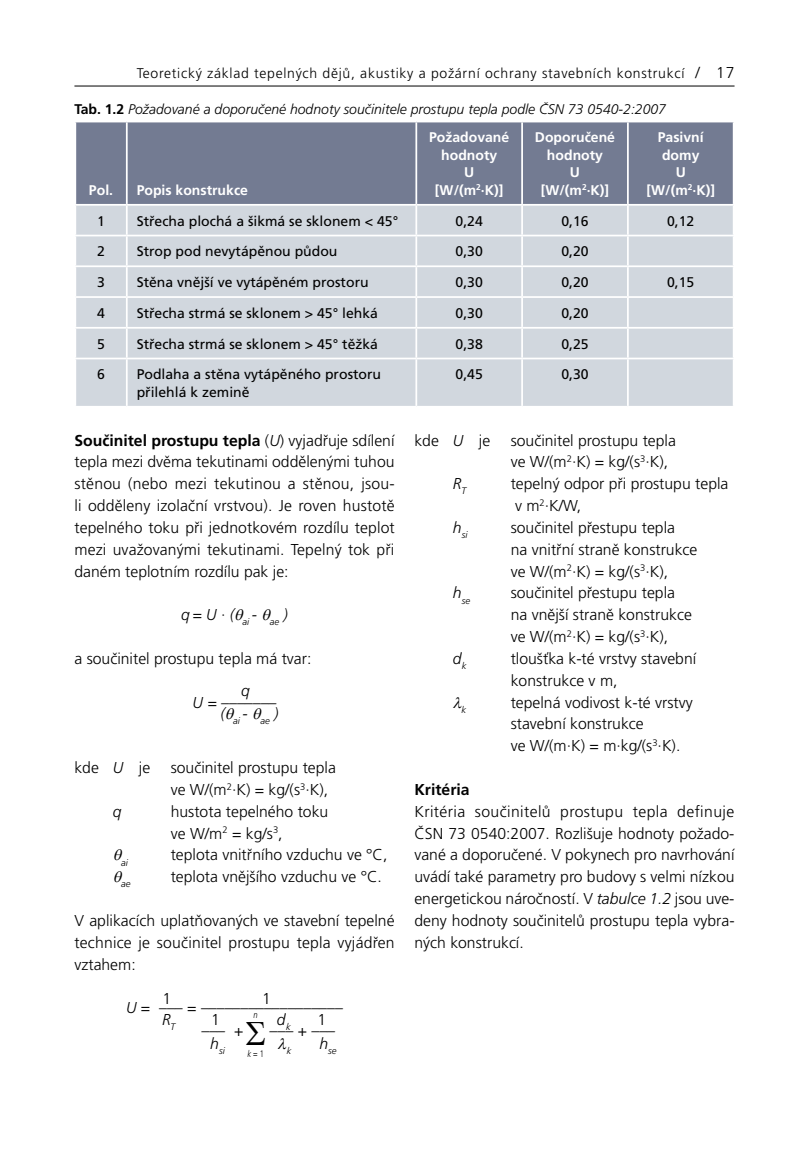
<style>
.page{position:relative;width:809px;height:1166px;background:#fff}
.page>*{position:absolute;margin:0;border:0;box-sizing:border-box;transform-origin:0 0}
.t1{font:300 15.75px/21.9px "Frutiger CE";color:#000}
.t2{font:italic 300 15.75px/11.4px "Frutiger CE";color:#000}
.t3{font:700 15.75px "Frutiger CE";color:#000}
.t4{font:14px/17.5px "Frutiger CE";color:#000}
.t5{font:700 14px/17.5px "Frutiger CE";color:#fff;text-align:center}
.t6{font:italic 300 14px "Frutiger CE";color:#000}
.t7{font:300 14px "Frutiger CE";letter-spacing:.05em;color:#000}
.t8{font:italic 300 9.45px "Frutiger CE";color:#000}
.t9{font:300 9.45px "Frutiger CE";color:#000;scale:.8 1}
.t10{font:italic 300 9.45px "Frutiger CE";color:#000}
.t11{font:italic 300 9.45px "Frutiger CE";color:#000;scale:.8 1}
.s1{font-size:15.75px}
.s2{font-weight:700;font-style:normal}
.s3{font-weight:700}
.s4{font-style:italic}
.s5{font-style:normal}
</style>
<div class="page">
<hr style="left:74px;top:86px;width:660px;height:1px;background:#000">
<div style="left:76px;top:122px;width:656px;height:82px;background:#737b92"></div>
<div style="left:76px;top:206px;width:656px;height:200px;background:#d1d7de"></div>
<hr style="left:126px;top:122px;width:2px;height:82px;background:#fff">
<hr style="left:415px;top:122px;width:2px;height:82px;background:#fff">
<hr style="left:521px;top:122px;width:2px;height:82px;background:#fff">
<hr style="left:627px;top:122px;width:1px;height:82px;background:#fff">
<hr style="left:126px;top:206px;width:2px;height:29px;background:#fff">
<hr style="left:415px;top:206px;width:2px;height:29px;background:#fff">
<hr style="left:521px;top:206px;width:2px;height:29px;background:#fff">
<hr style="left:74px;top:235px;width:53px;height:1px;background:#fff">
<hr style="left:127px;top:235px;width:289px;height:1px;background:#fff">
<hr style="left:126px;top:236px;width:2px;height:29px;background:#fff">
<hr style="left:416px;top:235px;width:106px;height:1px;background:#fff">
<hr style="left:415px;top:236px;width:2px;height:29px;background:#fff">
<hr style="left:522px;top:235px;width:106px;height:1px;background:#fff">
<hr style="left:521px;top:236px;width:2px;height:29px;background:#fff">
<hr style="left:628px;top:235px;width:106px;height:1px;background:#fff">
<hr style="left:74px;top:265px;width:53px;height:2px;background:#fff">
<hr style="left:127px;top:265px;width:289px;height:2px;background:#fff">
<hr style="left:126px;top:267px;width:2px;height:29px;background:#fff">
<hr style="left:416px;top:265px;width:106px;height:2px;background:#fff">
<hr style="left:415px;top:267px;width:2px;height:29px;background:#fff">
<hr style="left:522px;top:265px;width:106px;height:2px;background:#fff">
<hr style="left:521px;top:267px;width:2px;height:29px;background:#fff">
<hr style="left:628px;top:265px;width:106px;height:2px;background:#fff">
<hr style="left:74px;top:296px;width:53px;height:2px;background:#fff">
<hr style="left:127px;top:296px;width:289px;height:2px;background:#fff">
<hr style="left:126px;top:298px;width:2px;height:29px;background:#fff">
<hr style="left:416px;top:296px;width:106px;height:2px;background:#fff">
<hr style="left:415px;top:298px;width:2px;height:29px;background:#fff">
<hr style="left:522px;top:296px;width:106px;height:2px;background:#fff">
<hr style="left:521px;top:298px;width:2px;height:29px;background:#fff">
<hr style="left:628px;top:296px;width:106px;height:2px;background:#fff">
<hr style="left:74px;top:327px;width:53px;height:2px;background:#fff">
<hr style="left:127px;top:327px;width:289px;height:2px;background:#fff">
<hr style="left:126px;top:329px;width:2px;height:29px;background:#fff">
<hr style="left:416px;top:327px;width:106px;height:2px;background:#fff">
<hr style="left:415px;top:329px;width:2px;height:29px;background:#fff">
<hr style="left:522px;top:327px;width:106px;height:2px;background:#fff">
<hr style="left:521px;top:329px;width:2px;height:29px;background:#fff">
<hr style="left:628px;top:327px;width:106px;height:2px;background:#fff">
<svg style="left:627px;top:206px;width:1px;height:152px"></svg>
<hr style="left:74px;top:358px;width:53px;height:1px;background:#fff">
<hr style="left:127px;top:358px;width:289px;height:1px;background:#fff">
<hr style="left:126px;top:359px;width:2px;height:47px;background:#fff">
<hr style="left:416px;top:358px;width:106px;height:1px;background:#fff">
<hr style="left:415px;top:359px;width:2px;height:47px;background:#fff">
<hr style="left:522px;top:358px;width:106px;height:1px;background:#fff">
<hr style="left:521px;top:359px;width:2px;height:47px;background:#fff">
<hr style="left:628px;top:358px;width:106px;height:1px;background:#fff">
<hr style="left:627px;top:359px;width:1px;height:47px;background:#fff">
<p class="t7" style="left:137px;top:65px;width:599px">Teoretický základ tepelných dějů, akustiky a požární ochrany stavebních konstrukcí <span class="s1">/ 17</span></p>
<p class="t6" style="left:74px;top:101px;width:593px"><span class="s2">Tab. 1.2</span> Požadované a doporučené hodnoty součinitele prostupu tepla podle ČSN 73 0540-2:2007</p>
<p class="t5" style="left:89px;top:181px;width:26px">Pol.</p>
<p class="t5" style="left:137px;top:181px;width:113px">Popis konstrukce</p>
<p class="t5" style="left:429px;top:129px;width:82px">Požadované hodnoty<br>U [W/(m<sup>2</sup>·K)]</p>
<p class="t5" style="left:535px;top:129px;width:82px">Doporučené hodnoty<br>U [W/(m<sup>2</sup>·K)]</p>
<p class="t5" style="left:646px;top:129px;width:70px">Pasivní domy<br>U [W/(m<sup>2</sup>·K)]</p>
<p class="t4" style="left:97px;top:212px;width:9px">1</p>
<p class="t4" style="left:137px;top:212px;width:263px">Střecha plochá a šikmá se sklonem &lt; 45°</p>
<p class="t4" style="left:455px;top:212px;width:29px">0,24</p>
<p class="t4" style="left:561px;top:212px;width:29px">0,16</p>
<p class="t4" style="left:667px;top:212px;width:29px">0,12</p>
<p class="t4" style="left:97px;top:243px;width:9px">2</p>
<p class="t4" style="left:137px;top:243px;width:202px">Strop pod nevytápěnou půdou</p>
<p class="t4" style="left:455px;top:243px;width:29px">0,30</p>
<p class="t4" style="left:561px;top:243px;width:29px">0,20</p>
<p class="t4" style="left:97px;top:273px;width:9px">3</p>
<p class="t4" style="left:137px;top:273px;width:233px">Stěna vnější ve vytápěném prostoru</p>
<p class="t4" style="left:455px;top:273px;width:29px">0,30</p>
<p class="t4" style="left:561px;top:273px;width:29px">0,20</p>
<p class="t4" style="left:667px;top:273px;width:29px">0,15</p>
<p class="t4" style="left:97px;top:304px;width:9px">4</p>
<p class="t4" style="left:137px;top:304px;width:243px">Střecha strmá se sklonem &gt; 45° lehká</p>
<p class="t4" style="left:455px;top:304px;width:29px">0,30</p>
<p class="t4" style="left:561px;top:304px;width:29px">0,20</p>
<p class="t4" style="left:97px;top:335px;width:9px">5</p>
<p class="t4" style="left:137px;top:335px;width:243px">Střecha strmá se sklonem &gt; 45° těžká</p>
<p class="t4" style="left:455px;top:335px;width:29px">0,38</p>
<p class="t4" style="left:561px;top:335px;width:29px">0,25</p>
<p class="t4" style="left:97px;top:366px;width:9px">6</p>
<p class="t4" style="left:137px;top:366px;width:246px">Podlaha a stěna vytápěného prostoru přilehlá k zemině</p>
<p class="t4" style="left:455px;top:366px;width:29px">0,45</p>
<p class="t4" style="left:561px;top:366px;width:29px">0,30</p>
<p class="t1" style="left:74px;top:429px;width:322px;text-align:justify"><span class="s3">Součinitel prostupu tepla</span> (<span class="s4">U</span>) vyjadřuje sdílení tepla mezi dvěma tekutinami oddělenými tuhou stěnou (nebo mezi tekutinou a stěnou, jsou&shy;li odděleny izolační vrstvou). Je roven hustotě tepelného toku při jednotkovém rozdílu teplot mezi uvažovanými tekutinami. Tepelný tok při daném teplotním rozdílu pak je:</p>
<p class="t2" style="left:181px;top:609px;width:108px">q= U <span class="s5">·</span> ( <sub>ai</sub> - <sub>ae</sub> )</p>
<p class="t1" style="left:74px;top:647px;width:238px">a součinitel prostupu tepla má tvar:</p>
<p class="t2" style="left:192px;top:685px;width:85px;text-indent:48px">q<br>U = –––––––</p>
<p class="t8" style="left:220px;top:715px;width:60px"><sup>(</sup> ai <sup>-</sup> ae <sup>)</sup></p>
<p class="t1" style="left:74px;top:756px;width:77px">kde <span class="s4">U</span> je</p>
<p class="t1" style="left:171px;top:756px;width:167px">součinitel prostupu tepla ve W/(m<sup>2</sup>·K) = kg/(s<sup>3</sup>·K),</p>
<p class="t2" style="left:113px;top:805px;width:10px">q</p>
<p class="t1" style="left:171px;top:800px;width:159px">hustota tepelného toku ve W/m<sup>2</sup> = kg/s<sup>3</sup>,</p>
<p class="t8" style="left:121px;top:857px;width:8px">ai</p>
<p class="t1" style="left:171px;top:844px;width:218px">teplota vnitřního vzduchu ve °C,</p>
<p class="t8" style="left:121px;top:879px;width:11px">ae</p>
<p class="t1" style="left:171px;top:866px;width:213px">teplota vnějšího vzduchu ve °C.</p>
<p class="t1" style="left:74px;top:909px;width:322px;text-align:justify">V aplikacích uplatňovaných ve stavební tepelné technice je součinitel prostupu tepla vyjádřen vztahem:</p>
<p class="t1" style="left:162px;top:987px;width:10px">1</p>
<p class="t1" style="left:262px;top:987px;width:10px">1</p>
<p class="t1" style="left:162px;top:1002px;width:182px;line-height:11.4px;text-indent:-36px"><span class="s4">U</span> = ––– = ––––––––––––––––––<br><span class="s4">R</span><sub>T</sub></p>
<p class="t1" style="left:211px;top:1008px;width:10px">1</p>
<p class="t2" style="left:277px;top:1013px;width:18px">d<sub>k</sub></p>
<p class="t1" style="left:317px;top:1008px;width:10px">1</p>
<p class="t2" style="left:201px;top:1024px;width:43px">––– +</p>
<p class="t2" style="left:269px;top:1024px;width:67px">––– + –––</p>
<p class="t8" style="left:210px;top:1045px;width:16px"><sup>h</sup>si</p>
<p class="t10" style="left:286px;top:1045px;width:9px">k</p>
<p class="t8" style="left:319px;top:1045px;width:19px"><sup>h</sup>se</p>
<p class="t11" style="left:253px;top:1009px;width:7px">n</p>
<p class="t9" style="left:247px;top:1048px;width:22px"><span class="s4">k</span> = 1</p>
<p class="t1" style="left:414px;top:429px;width:77px">kde <span class="s4">U</span> je</p>
<p class="t1" style="left:510px;top:429px;width:167px">součinitel prostupu tepla ve W/(m<sup>2</sup>·K) = kg/(s<sup>3</sup>·K),</p>
<p class="t2" style="left:453px;top:478px;width:15px">R<sub>T</sub></p>
<p class="t1" style="left:510px;top:473px;width:219px">tepelný odpor při prostupu tepla v m<sup>2</sup>·K/W,</p>
<p class="t8" style="left:453px;top:529px;width:16px"><sup>h</sup>si</p>
<p class="t1" style="left:510px;top:516px;width:188px">součinitel přestupu tepla<br>na vnitřní straně konstrukce ve W/(m<sup>2</sup>·K) = kg/(s<sup>3</sup>·K),</p>
<p class="t8" style="left:453px;top:595px;width:19px"><sup>h</sup>se</p>
<p class="t1" style="left:510px;top:582px;width:183px">součinitel přestupu tepla na vnější straně konstrukce ve W/(m<sup>2</sup>·K) = kg/(s<sup>3</sup>·K),</p>
<p class="t2" style="left:453px;top:653px;width:15px">d<sub>k</sub></p>
<p class="t1" style="left:510px;top:647px;width:187px">tloušťka k-té vrstvy stavební konstrukce v m,</p>
<p class="t8" style="left:461px;top:704px;width:6px">k</p>
<p class="t1" style="left:510px;top:691px;width:183px">tepelná vodivost k-té vrstvy stavební konstrukce<br>ve W/(m·K) = m·kg/(s<sup>3</sup>·K).</p>
<p class="t3" style="left:414px;top:780px;width:57px">Kritéria</p>
<p class="t1" style="left:414px;top:800px;width:322px;text-align:justify">Kritéria součinitelů prostupu tepla definuje ČSN 73 0540:2007. Rozlišuje hodnoty požado&shy;vané a doporučené. V pokynech pro navrhování uvádí také parametry pro budovy s velmi nízkou energetickou náročností. V <span class="s4">tabulce 1.2</span> jsou uve&shy;deny hodnoty součinitelů prostupu tepla vybra&shy;ných konstrukcí.</p>
</div>
